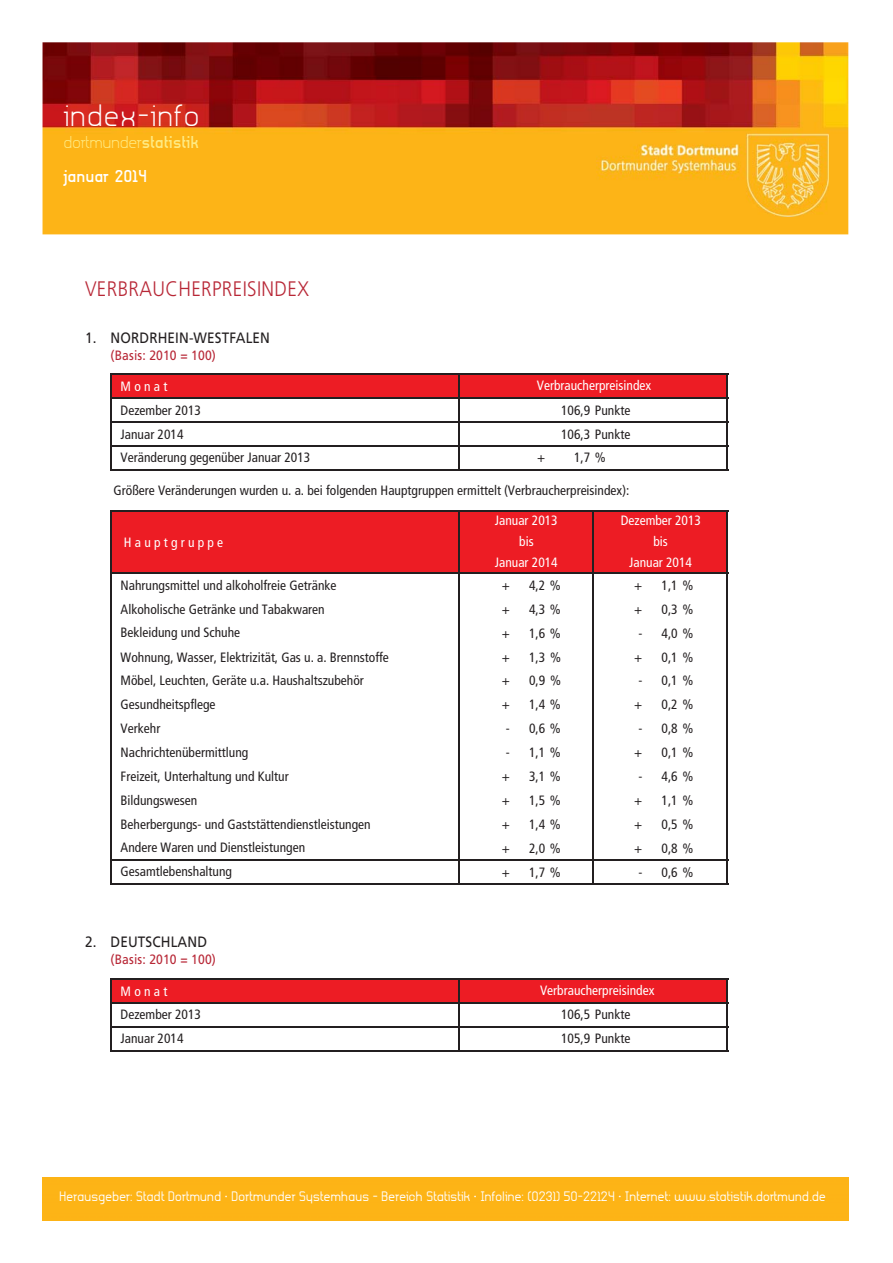
<style>
.page{position:relative;width:893px;height:1263px;background:#fff}
.page>*{position:absolute;margin:0;border:0;box-sizing:border-box;transform-origin:0 0}
.t1{font:300 27px "Eiko";letter-spacing:.05em;color:#fff}
.t2{font:300 21px "Frutiger LT";letter-spacing:.02em;color:#b82837;scale:.9 1}
.t3{font:15px "Frutiger LT";letter-spacing:.01em;color:#231f20;scale:.9 1}
.t4{font:300 15px "Eiko";color:#ffea82}
.t5{font:700 15px "Eiko";color:#fff}
.t6{font:condensed 13.5px/24px "Frutiger LT";color:#231f20}
.t7{font:condensed 13.5px/20.7px "Frutiger LT";color:#fff;text-align:center}
.t8{font:13.5px "Frutiger LT";letter-spacing:.01em;color:#b82837;scale:.9 1}
.t9{font:12px "Eiko";color:#fff}
.s1{font-weight:700}
.s2{color:#fff}
</style>
<div class="page">
<div style="left:43px;top:1178px;width:805px;height:43px;background:#fdb416"></div>
<img style="left:43px;top:42px;width:805px;height:192px">
<img style="left:596px;top:134px;width:232px;height:82px">
<div style="left:111px;top:374px;width:617px;height:24px;background:#ed1c24"></div>
<div style="left:111px;top:511px;width:617px;height:62px;background:#ed1c24"></div>
<hr style="left:111px;top:373px;width:1px;height:97px;background:#231f20">
<hr style="left:458px;top:375px;width:2px;height:95px;background:#231f20">
<hr style="left:727px;top:375px;width:1px;height:95px;background:#231f20">
<hr style="left:111px;top:510px;width:1px;height:375px;background:#231f20">
<hr style="left:458px;top:512px;width:2px;height:373px;background:#231f20">
<hr style="left:727px;top:512px;width:1px;height:373px;background:#231f20">
<hr style="left:592px;top:512px;width:1px;height:373px;background:#231f20">
<hr style="left:112px;top:373px;width:616px;height:2px;background:#231f20">
<hr style="left:112px;top:397px;width:616px;height:1px;background:#231f20">
<hr style="left:112px;top:421px;width:616px;height:1px;background:#231f20">
<hr style="left:112px;top:445px;width:616px;height:1px;background:#231f20">
<hr style="left:112px;top:469px;width:616px;height:1px;background:#231f20">
<hr style="left:112px;top:510px;width:616px;height:2px;background:#231f20">
<hr style="left:112px;top:572px;width:616px;height:2px;background:#231f20">
<hr style="left:112px;top:859px;width:616px;height:2px;background:#231f20">
<hr style="left:112px;top:883px;width:616px;height:2px;background:#231f20">
<div style="left:111px;top:979px;width:617px;height:24px;background:#ed1c24"></div>
<hr style="left:111px;top:978px;width:1px;height:73px;background:#231f20">
<hr style="left:458px;top:979px;width:2px;height:72px;background:#231f20">
<hr style="left:727px;top:979px;width:1px;height:72px;background:#231f20">
<hr style="left:112px;top:978px;width:616px;height:1px;background:#231f20">
<hr style="left:112px;top:1002px;width:616px;height:1px;background:#231f20">
<hr style="left:112px;top:1026px;width:616px;height:1px;background:#231f20">
<hr style="left:112px;top:1050px;width:616px;height:1px;background:#231f20">
<p class="t1" style="left:64px;top:101px;width:138px">index-info</p>
<p class="t4" style="left:64px;top:134px;width:137px">dortmunder<span class="s1">statistik</span></p>
<p class="t5" style="left:64px;top:168px;width:85px">januar 2014</p>
<p class="t2" style="left:85px;top:282px;width:250px">VERBRAUCHERPREISINDEX</p>
<p class="t3" style="left:85px;top:332px;width:207px">1. NORDRHEIN-WESTFALEN</p>
<p class="t8" style="left:111px;top:351px;width:119px">(Basis: 2010 = 100)</p>
<p class="t6" style="left:121px;top:375px;width:82px"><span class="s2">M o n a t<br></span>Dezember 2013</p>
<p class="t7" style="left:537px;top:376px;width:116px">Verbraucherpreisindex</p>
<p class="t6" style="left:561px;top:399px;width:71px">106,9 Punkte</p>
<p class="t6" style="left:121px;top:423px;width:64px">Januar 2014</p>
<p class="t6" style="left:561px;top:423px;width:71px">106,3 Punkte</p>
<p class="t6" style="left:537px;top:446px;width:10px">+</p>
<p class="t6" style="left:574px;top:446px;width:33px">1,7 %</p>
<p class="t6" style="left:121px;top:446px;width:191px">Veränderung gegenüber Januar 2013</p>
<p class="t6" style="left:114px;top:479px;width:517px">Größere Veränderungen wurden u. a. bei folgenden Hauptgruppen ermittelt (Verbraucherpreisindex):</p>
<p class="t7" style="left:495px;top:511px;width:64px">Januar 2013</p>
<p class="t7" style="left:621px;top:511px;width:82px">Dezember 2013</p>
<p class="t7" style="left:519px;top:532px;width:16px">bis</p>
<p class="t7" style="left:629px;top:532px;width:64px">bis<br>Januar 2014</p>
<p class="t7" style="left:124px;top:532px;width:101px">H a u p t g r u p p e</p>
<p class="t6" style="left:121px;top:574px;width:217px">Nahrungsmittel und alkoholfreie Getränke</p>
<p class="t6" style="left:502px;top:574px;width:10px">+</p>
<p class="t6" style="left:529px;top:574px;width:33px">4,2 %</p>
<p class="t6" style="left:634px;top:574px;width:10px">+</p>
<p class="t6" style="left:662px;top:574px;width:33px">1,1 %</p>
<p class="t6" style="left:121px;top:598px;width:206px">Alkoholische Getränke und Tabakwaren</p>
<p class="t6" style="left:502px;top:598px;width:10px">+</p>
<p class="t6" style="left:529px;top:598px;width:33px">4,3 %</p>
<p class="t6" style="left:634px;top:598px;width:10px">+</p>
<p class="t6" style="left:662px;top:598px;width:33px">0,3 %</p>
<p class="t6" style="left:502px;top:622px;width:10px">+</p>
<p class="t6" style="left:529px;top:622px;width:33px">1,6 %</p>
<p class="t6" style="left:638px;top:622px;width:57px">- 4,0 %</p>
<p class="t6" style="left:121px;top:646px;width:270px">Wohnung, Wasser, Elektrizität, Gas u. a. Brennstoffe</p>
<p class="t6" style="left:502px;top:646px;width:10px">+</p>
<p class="t6" style="left:529px;top:646px;width:33px">1,3 %</p>
<p class="t6" style="left:634px;top:646px;width:10px">+</p>
<p class="t6" style="left:662px;top:646px;width:33px">0,1 %</p>
<p class="t6" style="left:121px;top:669px;width:245px">Möbel, Leuchten, Geräte u.a. Haushaltszubehör</p>
<p class="t6" style="left:502px;top:669px;width:10px">+</p>
<p class="t6" style="left:529px;top:669px;width:33px">0,9 %</p>
<p class="t6" style="left:638px;top:669px;width:57px">- 0,1 %</p>
<p class="t6" style="left:121px;top:693px;width:96px">Gesundheitspflege</p>
<p class="t6" style="left:502px;top:693px;width:10px">+</p>
<p class="t6" style="left:529px;top:693px;width:33px">1,4 %</p>
<p class="t6" style="left:634px;top:693px;width:10px">+</p>
<p class="t6" style="left:662px;top:693px;width:33px">0,2 %</p>
<p class="t6" style="left:121px;top:717px;width:41px">Verkehr</p>
<p class="t6" style="left:506px;top:717px;width:57px">- 0,6 %</p>
<p class="t6" style="left:638px;top:717px;width:57px">- 0,8 %</p>
<p class="t6" style="left:506px;top:741px;width:57px">- 1,1 %</p>
<p class="t6" style="left:634px;top:741px;width:10px">+</p>
<p class="t6" style="left:662px;top:741px;width:33px">0,1 %</p>
<p class="t6" style="left:502px;top:765px;width:10px">+</p>
<p class="t6" style="left:529px;top:765px;width:33px">3,1 %</p>
<p class="t6" style="left:638px;top:765px;width:57px">- 4,6 %</p>
<p class="t6" style="left:121px;top:789px;width:78px">Bildungswesen</p>
<p class="t6" style="left:502px;top:789px;width:10px">+</p>
<p class="t6" style="left:529px;top:789px;width:33px">1,5 %</p>
<p class="t6" style="left:634px;top:789px;width:10px">+</p>
<p class="t6" style="left:662px;top:789px;width:33px">1,1 %</p>
<p class="t6" style="left:121px;top:813px;width:252px">Beherbergungs- und Gaststättendienstleistungen</p>
<p class="t6" style="left:502px;top:813px;width:10px">+</p>
<p class="t6" style="left:529px;top:813px;width:33px">1,4 %</p>
<p class="t6" style="left:634px;top:813px;width:10px">+</p>
<p class="t6" style="left:662px;top:813px;width:33px">0,5 %</p>
<p class="t6" style="left:502px;top:837px;width:10px">+</p>
<p class="t6" style="left:529px;top:837px;width:33px">2,0 %</p>
<p class="t6" style="left:634px;top:837px;width:10px">+</p>
<p class="t6" style="left:662px;top:837px;width:33px">0,8 %</p>
<p class="t6" style="left:502px;top:861px;width:10px">+</p>
<p class="t6" style="left:529px;top:861px;width:33px">1,7 %</p>
<p class="t6" style="left:638px;top:861px;width:57px">- 0,6 %</p>
<p class="t7" style="left:495px;top:552px;width:64px">Januar 2014</p>
<p class="t6" style="left:121px;top:621px;width:121px">Bekleidung und Schuhe</p>
<p class="t6" style="left:121px;top:741px;width:129px">Nachrichtenübermittlung</p>
<p class="t6" style="left:121px;top:764px;width:170px">Freizeit, Unterhaltung und Kultur</p>
<p class="t6" style="left:121px;top:836px;width:186px">Andere Waren und Dienstleistungen</p>
<p class="t6" style="left:121px;top:860px;width:113px">Gesamtlebenshaltung</p>
<p class="t3" style="left:85px;top:936px;width:137px">2. DEUTSCHLAND</p>
<p class="t8" style="left:111px;top:955px;width:119px">(Basis: 2010 = 100)</p>
<p class="t6" style="left:121px;top:979px;width:82px"><span class="s2">M o n a t<br></span>Dezember 2013</p>
<p class="t7" style="left:540px;top:980px;width:116px">Verbraucherpreisindex</p>
<p class="t6" style="left:561px;top:1003px;width:71px">106,5 Punkte</p>
<p class="t6" style="left:121px;top:1027px;width:64px">Januar 2014</p>
<p class="t6" style="left:561px;top:1027px;width:71px">105,9 Punkte</p>
<p class="t9" style="left:60px;top:1191px;width:768px">Herausgeber: Stadt Dortmund • Dortmunder Systemhaus - Bereich Statistik • Infoline: (0231) 50-22124 • Internet: www.statistik.dortmund.de</p>
</div>
